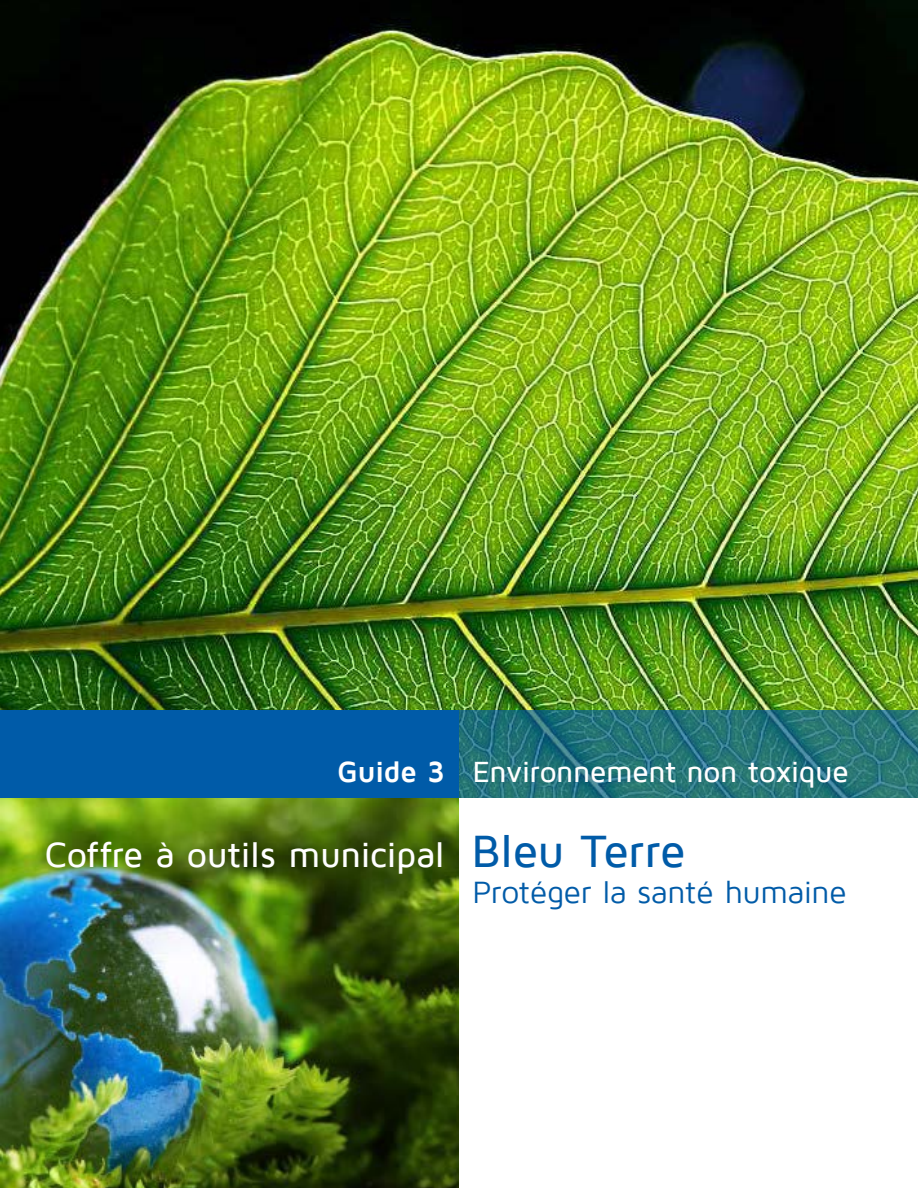
<style>
.page{position:relative;width:918px;height:1188px;background:#fff}
.page>*{position:absolute;margin:0;border:0;box-sizing:border-box;transform-origin:0 0}
.t1{font:500 36px "Maven Pro";letter-spacing:-.015em;color:#fff}
.t2{font:31.65px "Maven Pro";letter-spacing:-.015em;color:#005ba8}
.t3{font:500 30px "Maven Pro";letter-spacing:-.02em;color:#fff}
.s1{font-weight:700}
.s2{font-size:46.5px;color:#005ba8}
</style>
<div class="page">
<img style="left:1px;top:0;width:917px;height:711px">
<img style="left:0;top:798px;width:459px;height:390px">
<svg style="left:459px;top:711px;width:459px;height:87px;background:#26747a"></svg>
<div style="left:0;top:711px;width:459px;height:87px;background:#005ba8"></div>
<p class="t3" style="left:337px;top:756px;width:513px"><span class="s1">Guide 3</span> Environnement non toxique</p>
<p class="t1" style="left:45px;top:836px;width:642px">Coffre à outils municipal <span class="s2">Bleu Terre</span></p>
<p class="t2" style="left:472px;top:876px;width:376px">Protéger la santé humaine</p>
</div>
